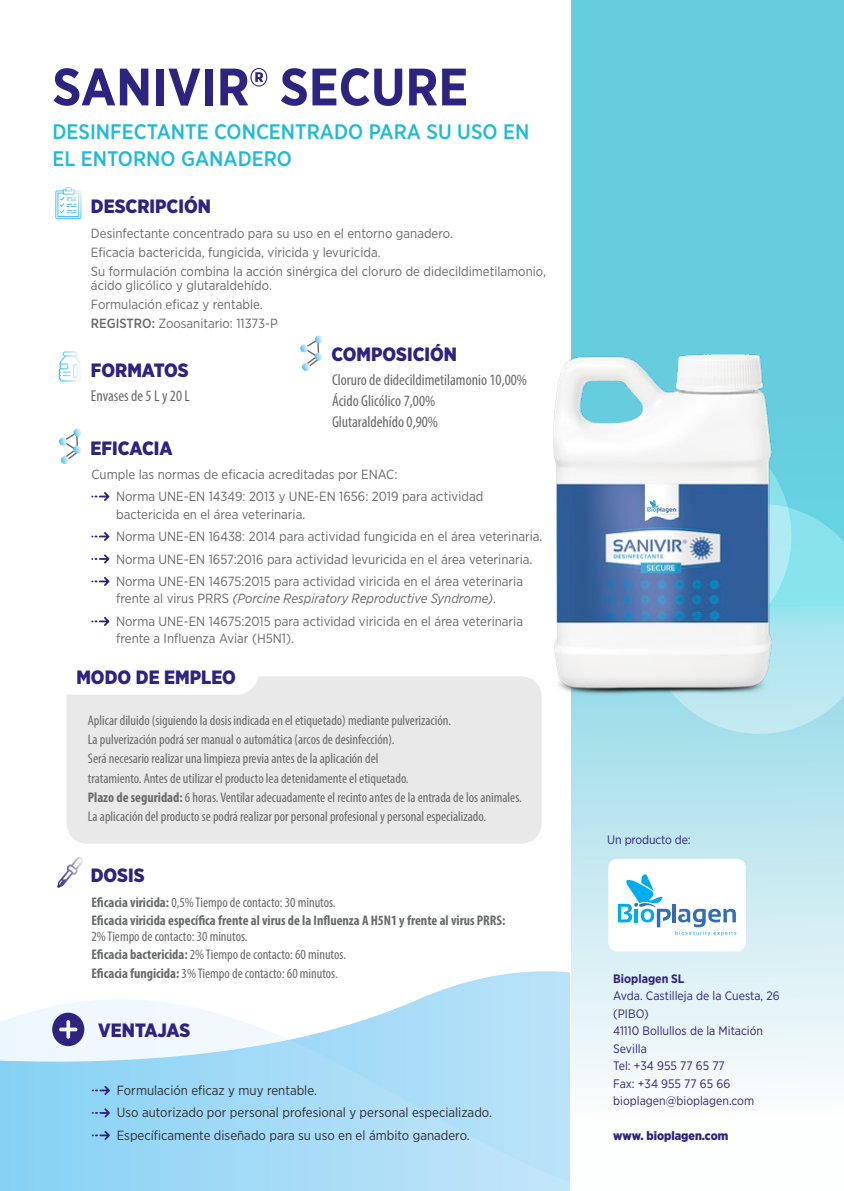
<style>
.page{position:relative;width:844px;height:1191px;background:#fff}
.page>*{position:absolute;margin:0;border:0;box-sizing:border-box;transform-origin:0 0}
.t1{font:700 52.5px "Gotham Narrow";color:#2e2381}
.t2{font:500 21px/26.2px "Gotham Narrow";color:#1ebbd6}
.t3{font:900 19.25px "Gotham Narrow";color:#2e2381}
.Basic{font:condensed 15.75px "Myriad Pro";color:#686969}
.Basic-2{font:condensed 14px "Myriad Pro";color:#686969}
.Basic-3{font:700 condensed 14px/15.8px "Myriad Pro";color:#686969}
.Basic-4{font:13.3px/17.5px "Gotham Narrow";color:#686969}
.Basic-5{font:13.3px "Gotham Narrow";color:#302e32}
.t4{font:12.25px "Gotham Narrow";color:#2e2381}
.t5{font:900 12.25px "Gotham Narrow";color:#2e2381}
.t6{font:700 12.25px "Gotham Narrow";color:#2e2381}
.s1{font-weight:500}
.s2{font-style:italic}
.s3{font-weight:700}
.s4{font-weight:400}
</style>
<div class="page">
<svg style="left:437px;top:971px;width:133px;height:21px"></svg>
<svg style="left:0;top:992px;width:570px;height:199px"></svg>
<svg style="left:52px;top:1012px;width:32px;height:34px"></svg>
<svg style="left:571px;top:0;width:272px;height:1088px;background:#9bdde8"></svg>
<svg style="left:644px;top:718px;width:199px;height:16px;background:#afe2ed"></svg>
<svg style="left:92px;top:1085px;width:18px;height:10px"></svg>
<svg style="left:92px;top:1108px;width:18px;height:9px"></svg>
<svg style="left:92px;top:1130px;width:18px;height:10px"></svg>
<svg style="left:55px;top:187px;width:26px;height:32px"></svg>
<div style="left:608px;top:858px;width:137px;height:93px;background:#fff;border-radius:9px"></div>
<svg style="left:300px;top:335px;width:23px;height:36px"></svg>
<svg style="left:58px;top:351px;width:23px;height:31px"></svg>
<img style="left:537px;top:302px;width:306px;height:416px">
<div style="left:67px;top:676px;width:474px;height:167px;background:#e9e9e9;border-radius:20px"></div>
<div style="left:43px;top:651px;width:215px;height:42px;background:#fff;border-radius:21px"></div>
<div style="left:43px;top:650px;width:215px;height:44px;border:2px solid #fff;border-radius:21px"></div>
<svg style="left:57px;top:857px;width:26px;height:31px"></svg>
<svg style="left:91px;top:492px;width:18px;height:9px"></svg>
<svg style="left:91px;top:532px;width:18px;height:9px"></svg>
<svg style="left:91px;top:554px;width:18px;height:9px"></svg>
<svg style="left:91px;top:577px;width:18px;height:9px"></svg>
<svg style="left:91px;top:617px;width:18px;height:9px"></svg>
<svg style="left:59px;top:428px;width:22px;height:36px"></svg>
<svg style="left:617px;top:874px;width:119px;height:61px"></svg>
<p class="t1" style="left:52px;top:53px;width:417px">SANIVIR® SECURE</p>
<p class="t2" style="left:52px;top:119px;width:478px">DESINFECTANTE CONCENTRADO PARA SU USO EN<br>EL ENTORNO GANADERO</p>
<p class="t3" style="left:91px;top:193px;width:121px">DESCRIPCIÓN</p>
<p class="Basic-4" style="left:91px;top:225px;width:363px">Desinfectante concentrado para su uso en el entorno ganadero.</p>
<p class="Basic-4" style="left:91px;top:244px;width:291px">Eficacia bactericida, fungicida, viricida y levuricida.</p>
<p class="Basic-4" style="left:91px;top:264px;width:456px;line-height:14px">Su formulación combina la acción sinérgica del cloruro de didecildimetilamonio, ácido glicólico y glutaraldehído.</p>
<p class="Basic-4" style="left:91px;top:296px;width:173px">Formulación eficaz y rentable.</p>
<p class="Basic-4" style="left:91px;top:315px;width:188px"><span class="s1">REGISTRO:</span> Zoosanitario: 11373-P</p>
<p class="t3" style="left:91px;top:358px;width:99px">FORMATOS</p>
<p class="Basic" style="left:91px;top:386px;width:100px">Envases de 5 L y 20 L</p>
<p class="t3" style="left:331px;top:342px;width:127px">COMPOSICIÓN</p>
<p class="Basic" style="left:332px;top:370px;width:196px">Cloruro de didecildimetilamonio 10,00%</p>
<p class="Basic" style="left:332px;top:391px;width:105px">Ácido Glicólico 7,00%</p>
<p class="Basic" style="left:332px;top:412px;width:107px">Glutaraldehído 0,90%</p>
<p class="t3" style="left:91px;top:435px;width:84px">EFICACIA</p>
<p class="Basic-4" style="left:91px;top:465px;width:307px">Cumple las normas de eficacia acreditadas por ENAC:</p>
<p class="Basic-4" style="left:116px;top:487px;width:368px">Norma UNE-EN 14349: 2013 y UNE-EN 1656: 2019 para actividad bactericida en el área veterinaria.</p>
<p class="Basic-4" style="left:116px;top:527px;width:428px">Norma UNE-EN 16438: 2014 para actividad fungicida en el área veterinaria.</p>
<p class="Basic-4" style="left:116px;top:550px;width:418px">Norma UNE-EN 1657:2016 para actividad levuricida en el área veterinaria.</p>
<p class="Basic-4" style="left:116px;top:572px;width:408px">Norma UNE-EN 14675:2015 para actividad viricida en el área veterinaria frente al virus PRRS <span class="s2">(Porcine Respiratory Reproductive Syndrome)</span>.</p>
<p class="Basic-4" style="left:116px;top:612px;width:408px">Norma UNE-EN 14675:2015 para actividad viricida en el área veterinaria frente a Influenza Aviar (H5N1).</p>
<p class="t3" style="left:76px;top:664px;width:161px">MODO DE EMPLEO</p>
<p class="Basic-2" style="left:88px;top:711px;width:365px">Aplicar diluido (siguiendo la dosis indicada en el etiquetado) mediante pulverización.</p>
<p class="Basic-2" style="left:88px;top:731px;width:308px">La pulverización podrá ser manual o automática (arcos de desinfección).</p>
<p class="Basic-2" style="left:88px;top:750px;width:292px">Será necesario realizar una limpieza previa antes de la aplicación del</p>
<p class="Basic-2" style="left:88px;top:769px;width:322px">tratamiento. Antes de utilizar el producto lea detenidamente el etiquetado.</p>
<p class="Basic-2" style="left:88px;top:788px;width:435px"><span class="s3">Plazo de seguridad:</span> 6 horas. Ventilar adecuadamente el recinto antes de la entrada de los animales.</p>
<p class="Basic-2" style="left:88px;top:808px;width:399px">La aplicación del producto se podrá realizar por personal profesional y personal especializado.</p>
<p class="t3" style="left:91px;top:862px;width:55px">DOSIS</p>
<p class="Basic-2" style="left:91px;top:894px;width:246px"><span class="s3">Eficacia viricida:</span> 0,5% Tiempo de contacto: 30 minutos.</p>
<p class="Basic-3" style="left:91px;top:912px;width:415px">Eficacia viricida específica frente al virus de la Influenza A H5N1 y frente al virus PRRS:<br><span class="s4">2% Tiempo de contacto: 30 minutos.</span></p>
<p class="Basic-2" style="left:91px;top:946px;width:256px"><span class="s3">Eficacia bactericida:</span> 2% Tiempo de contacto: 60 minutos.</p>
<p class="Basic-2" style="left:91px;top:964px;width:248px"><span class="s3">Eficacia fungicida:</span> 3% Tiempo de contacto: 60 minutos.</p>
<p class="t3" style="left:98px;top:1017px;width:94px">VENTAJAS</p>
<p class="Basic-5" style="left:117px;top:1082px;width:202px">Formulación eficaz y muy rentable.</p>
<p class="Basic-5" style="left:117px;top:1104px;width:376px">Uso autorizado por personal profesional y personal especializado.</p>
<p class="Basic-5" style="left:117px;top:1127px;width:354px">Específicamente diseñado para su uso en el ámbito ganadero.</p>
<p class="t4" style="left:607px;top:831px;width:85px">Un producto de:</p>
<p class="t6" style="left:613px;top:970px;width:73px">Bioplagen SL</p>
<p class="t4" style="left:613px;top:988px;width:168px">Avda. Castilleja de la Cuesta, 26</p>
<p class="t4" style="left:613px;top:1006px;width:37px">(PIBO)</p>
<p class="t4" style="left:613px;top:1023px;width:151px">41110 Bollullos de la Mitación</p>
<p class="t4" style="left:613px;top:1041px;width:35px">Sevilla</p>
<p class="t4" style="left:613px;top:1058px;width:113px">Tel: +34 955 77 65 77</p>
<p class="t4" style="left:613px;top:1076px;width:118px">Fax: +34 955 77 65 66</p>
<p class="t4" style="left:613px;top:1093px;width:142px">bioplagen@bioplagen.com</p>
<p class="t5" style="left:613px;top:1128px;width:116px">www. bioplagen.com</p>
</div>
